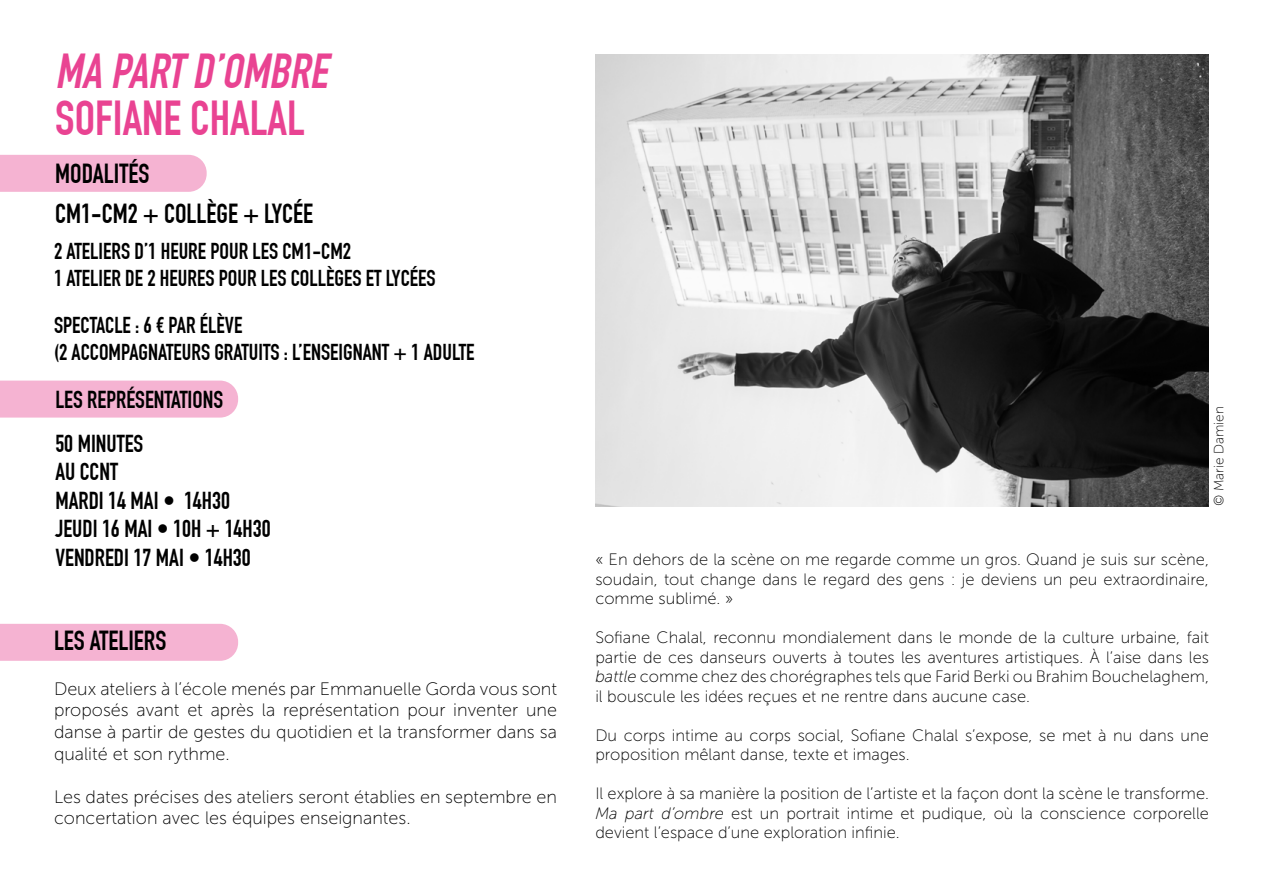
<style>
.page{position:relative;width:1263px;height:893px;background:#fff}
.page>*{position:absolute;margin:0;border:0;box-sizing:border-box;transform-origin:0 0}
.t1{font:italic 700 48px "DIN Condensed";color:#e94392}
.t2{font:700 48px "DIN Condensed";color:#e94392}
.t3{font:700 27px/39.8px "DIN Condensed";color:#000}
.t4{font:700 24px/28.5px "DIN Condensed";color:#000}
.t5{font:700 22.5px/27px "DIN Condensed";color:#000}
.t6{font:18px/21.6px "Museo Sans 100";color:#000;text-align:justify}
.t7{font:16.5px/19.5px "Museo Sans 100";color:#000;text-align:justify}
.t8{font:13.5px "Museo Sans 100";color:#000}
.s1{font-style:italic}
</style>
<div class="page">
<div style="left:0;top:381px;width:238px;height:37px;background:#f5b3d2"></div>
<div style="left:0;top:155px;width:207px;height:37px;background:#f5b3d2"></div>
<div style="left:0;top:624px;width:238px;height:37px;background:#f5b3d2"></div>
<img style="left:595px;top:54px;width:614px;height:452px">
<h1 class="t1" style="left:55px;top:43px;width:284px">MA PARTD’OMBRE</h1>
<h1 class="t2" style="left:55px;top:90px;width:251px">SOFIANE CHALAL</h1>
<h2 class="t3" style="left:55px;top:154px;width:259px">MODALITÉS<br>CM1-CM2 + COLLÈGE + LYCÉE</h2>
<h3 class="t5" style="left:54px;top:238px;width:383px">2 ATELIERS D’1 HEURE POUR LES CM1-CM2<br>1 ATELIER DE 2 HEURES POUR LES COLLÈGES ET LYCÉES</h3>
<h3 class="t5" style="left:54px;top:311px;width:422px">SPECTACLE : 6 € PAR ÉLÈVE<br>(2 ACCOMPAGNATEURS GRATUITS : L’ENSEIGNANT + 1 ADULTE</h3>
<h3 class="t4" style="left:55px;top:378px;width:169px;line-height:43.5px">LES REPRÉSENTATIONS<br>50 MINUTES</h3>
<h3 class="t4" style="left:55px;top:458px;width:217px">AU CCNT<br>MARDI 14 MAI • 14H30<br>JEUDI 16 MAI • 10H + 14H30<br>VENDREDI 17 MAI • 14H30</h3>
<h2 class="t3" style="left:54px;top:621px;width:114px">LES ATELIERS</h2>
<p class="t6" style="left:54px;top:678px;width:505px">Deux ateliers à l’école menés par Emmanuelle Gorda vous sont proposés avant et après la représentation pour inventer une danse à partir de gestes du quotidien et la transformer dans sa qualité et son rythme.</p>
<p class="t6" style="left:54px;top:786px;width:505px">Les dates précises des ateliers seront établies en septembre en concertation avec les équipes enseignantes.</p>
<p class="t8" style="left:1211px;top:506px;width:101px;rotate:-90deg">© Marie Damien</p>
<p class="t7" style="left:595px;top:550px;width:615px">« En dehors de la scène on me regarde comme un gros. Quand je suis sur scène, soudain, tout change dans le regard des gens : je deviens un peu extraordinaire, comme sublimé. »</p>
<p class="t7" style="left:595px;top:628px;width:615px">Sofiane Chalal, reconnu mondialement dans le monde de la culture urbaine, fait partie de ces danseurs ouverts à toutes les aventures artistiques. À l’aise dans les <span class="s1">battle</span> comme chez des chorégraphes tels que Farid Berki ou Brahim Bouchelaghem, il bouscule les idées reçues et ne rentre dans aucune case.</p>
<p class="t7" style="left:595px;top:725px;width:615px">Du corps intime au corps social, Sofiane Chalal s’expose, se met à nu dans une proposition mêlant danse, texte et images.</p>
<p class="t7" style="left:595px;top:784px;width:615px">Il explore à sa manière la position de l’artiste et la façon dont la scène le transforme.<br><span class="s1">Ma part d’ombre</span> est un portrait intime et pudique, où la conscience corporelle devient l’espace d’une exploration infinie.</p>
</div>
